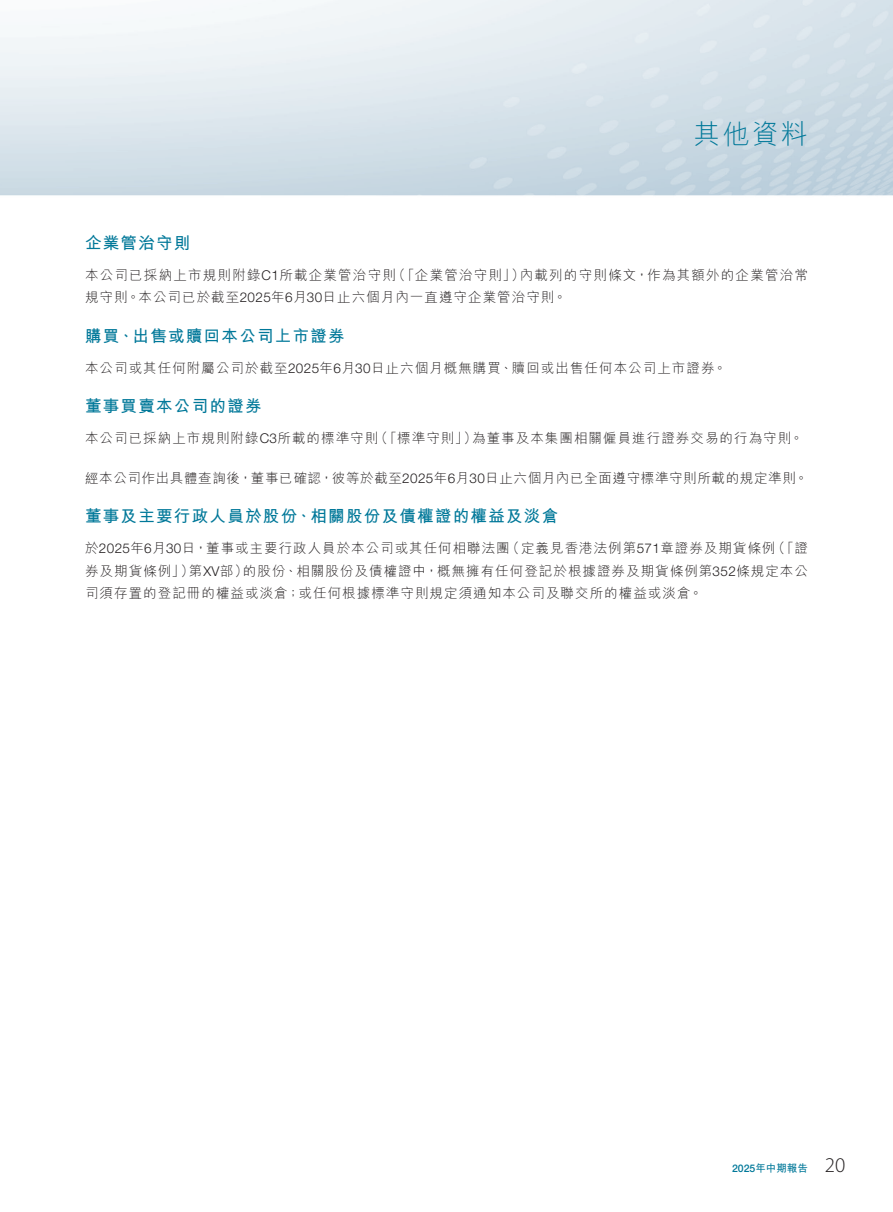
<style>
.page{position:relative;width:893px;height:1212px;background:#fff}
.page>*{position:absolute;margin:0;border:0;box-sizing:border-box;transform-origin:0 0}
.t1{font:300 27px "M Hei HK";color:#007899}
.t2{font:700 16.5px "M Hei HK";letter-spacing:.08em;color:#007899}
.t3{font:300 13.5px/22.5px "M Hei HK";letter-spacing:.08em;color:#231f20}
.t4{font:300 13.5px "M Hei HK";letter-spacing:.05em;color:#231f20}
.t5{font:700 10.5px "M Hei HK";color:#007899}
.s1{font-family:"Helvetica Neue LT Std"}
.s2{font-family:"Helvetica Neue LT Std";font-weight:500}
.s3{font-family:"Myriad Pro";font-weight:300;font-size:21px;color:#231f20}
</style>
<div class="page">
<h1 class="t1" style="left:694px;top:120px;width:116px">其他資料</h1>
<p class="t2" style="left:85px;top:231px;width:107px">企業管治守則</p>
<p class="t3" style="left:85px;top:263px;width:724px">本公司已採納上市規則附錄<span class="s1">C1</span>所載企業管治守則（「企業管治守則」）內載列的守則條文，作為其額外的企業管治常規守則。本公司已於截至<span class="s1">2025</span>年<span class="s1">6</span>月<span class="s1">30</span>日止六個月內一直遵守企業管治守則。</p>
<p class="t2" style="left:85px;top:324px;width:261px">購買、出售或贖回本公司上市證券</p>
<p class="t3" style="left:85px;top:356px;width:643px">本公司或其任何附屬公司於截至<span class="s1">2025</span>年<span class="s1">6</span>月<span class="s1">30</span>日止六個月概無購買、贖回或出售任何本公司上市證券。</p>
<p class="t2" style="left:85px;top:394px;width:178px">董事買賣本公司的證券</p>
<p class="t3" style="left:85px;top:427px;width:720px">本公司已採納上市規則附錄<span class="s1">C3</span>所載的標準守則（「標準守則」）為董事及本集團相關僱員進行證券交易的行為守則。</p>
<p class="t4" style="left:85px;top:471px;width:724px">經本公司作出具體查詢後，董事已確認，彼等於截至<span class="s1">2025</span>年<span class="s1">6</span>月<span class="s1">30</span>日止六個月內已全面遵守標準守則所載的規定準則。</p>
<p class="t2" style="left:85px;top:504px;width:475px">董事及主要行政人員於股份、相關股份及債權證的權益及淡倉</p>
<p class="t3" style="left:85px;top:537px;width:724px;text-align:justify">於<span class="s1">2025</span>年<span class="s1">6</span>月<span class="s1">30</span>日，董事或主要行政人員於本公司或其任何相聯法團（定義見香港法例第<span class="s1">571</span>章證券及期貨條例（「證券及期貨條例」）第<span class="s1">XV</span>部）的股份、相關股份及債權證中，概無擁有任何登記於根據證券及期貨條例第<span class="s1">352</span>條規定本公司須存置的登記冊的權益或淡倉；或任何根據標準守則規定須通知本公司及聯交所的權益或淡倉。</p>
<p class="t5" style="left:732px;top:1160px;width:115px"><span class="s2">2025</span>年中期報告 <span class="s3">20</span></p>
</div>
